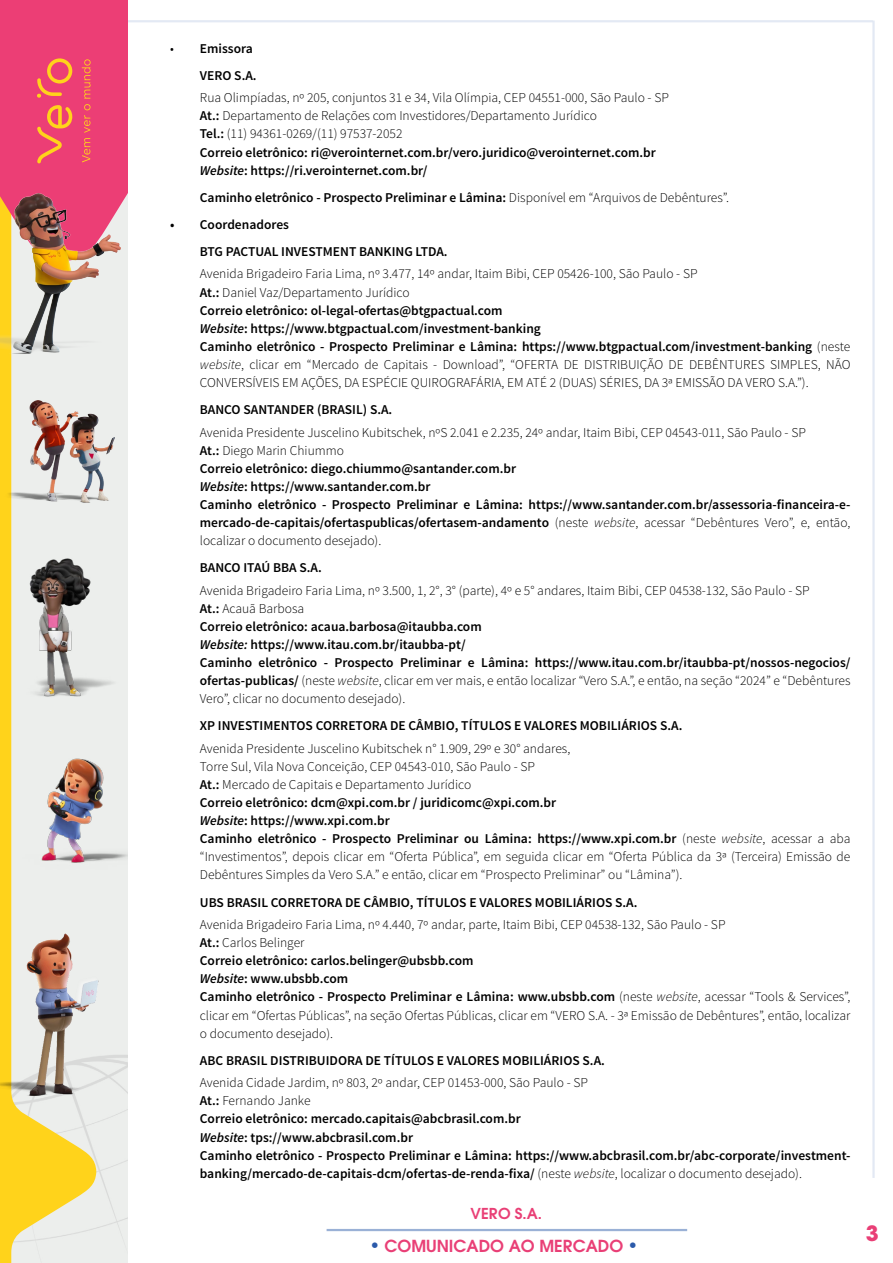
<style>
.page{position:relative;width:893px;height:1263px;background:#fff}
.page>*{position:absolute;margin:0;border:0;box-sizing:border-box;transform-origin:0 0}
.t1{font:700 21px "ITC Avant Garde Pro";color:#e93f76}
.t2{font:600 16.5px "ITC Avant Garde Pro";color:#e93f76}
.t3{font:600 15px "ITC Avant Garde Pro";color:#e93f76}
.t4{font:300 13.5px/18.1px "Source Sans Pro";color:#000}
.t5{font:600 13.5px/18.1px "Source Sans Pro";color:#000}
.s1{font-weight:300}
.s2{font-weight:600}
.s3{font-weight:600;font-style:italic}
.s4{font-style:italic}
.s5{font-weight:300;font-style:italic}
.s6{font-size:18px;color:#2b5aaa}
</style>
<div class="page">
<hr style="left:872px;top:21px;width:3px;height:1157px;background:#d5deee">
<hr style="left:327px;top:1229px;width:360px;height:2px;background:#6487c1">
<hr style="left:61px;top:20px;width:812px;height:2px;background:#d5deee">
<div style="left:0;top:0;width:128px;height:1263px;background:#eceeec"></div>
<img style="left:96px;top:1055px;width:32px;height:175px">
<svg style="left:0;top:358px;width:96px;height:905px"></svg>
<svg style="left:0;top:0;width:128px;height:250px;background:#ec4673"></svg>
<img style="left:5px;top:400px;width:110px;height:108px">
<img style="left:18px;top:554px;width:95px;height:149px">
<img style="left:17px;top:736px;width:111px;height:137px">
<img style="left:0;top:194px;width:120px;height:164px">
<img style="left:0;top:932px;width:106px;height:169px">
<p class="t5" style="left:170px;top:35px;width:88px;line-height:27.2px;text-align:right"><span class="s1">•</span> Emissora<br>VERO S.A.</p>
<p class="t4" style="left:200px;top:89px;width:471px">Rua Olimpíadas, nº 205, conjuntos 31 e 34, Vila Olímpia, CEP 04551-000, São Paulo - SP <span class="s2">At.:</span> Departamento de Relações com Investidores/Departamento Jurídico<br><span class="s2">Tel.:</span> (11) 94361-0269/(11) 97537-2052<br><span class="s2">Correio eletrônico: ri@verointernet.com.br/vero.juridico@verointernet.com.br </span><span class="s3">Website</span><span class="s2">: https://ri.verointernet.com.br/</span></p>
<p class="t5" style="left:200px;top:189px;width:531px">Caminho eletrônico - Prospecto Preliminar e Lâmina: <span class="s1">Disponível em “Arquivos de Debêntures”.</span></p>
<p class="t5" style="left:200px;top:211px;width:249px;line-height:27.2px;text-indent:-30px">• Coordenadores<br>BTG PACTUAL INVESTMENT BANKING LTDA.</p>
<p class="t4" style="left:200px;top:265px;width:652px">Avenida Brigadeiro Faria Lima, nº 3.477, 14º andar, Itaim Bibi, CEP 05426-100, São Paulo - SP<br><span class="s2">At.:</span> Daniel Vaz/Departamento Jurídico<br><span class="s2">Correio eletrônico: ol-legal-ofertas@btgpactual.com<br></span><span class="s3">Website</span><span class="s2">: https://www.btgpactual.com/investment-banking<br>Caminho eletrônico - Prospecto Preliminar e Lâmina: https://www.btgpactual.com/investment-banking</span> (neste <span class="s4">website</span>, clicar em “Mercado de Capitais - Download”, “OFERTA DE DISTRIBUIÇÃO DE DEBÊNTURES SIMPLES, NÃO CONVERSÍVEIS EM AÇÕES, DA ESPÉCIE QUIROGRAFÁRIA, EM ATÉ 2 (DUAS) SÉRIES, DA 3ª EMISSÃO DA VERO S.A.”).</p>
<p class="t5" style="left:200px;top:401px;width:194px">BANCO SANTANDER (BRASIL) S.A.</p>
<p class="t5" style="left:200px;top:423px;width:652px"><span class="s1">Avenida Presidente Juscelino Kubitschek, nºS 2.041 e 2.235, 24º andar, Itaim Bibi, CEP 04543-011, São Paulo - SP<br></span>At.: <span class="s1">Diego Marin Chiummo<br></span>Correio eletrônico: diego.chiummo@santander.com.br<br><span class="s4">Website</span>: https://www.santander.com.br<br>Caminho eletrônico - Prospecto Preliminar e Lâmina: https://www.santander.com.br/assessoria-financeira-e&shy;mercado-de-capitais/ofertaspublicas/ofertasem-andamento <span class="s1">(neste</span> <span class="s5">website</span><span class="s1">, acessar “Debêntures Vero”, e, então, localizar o documento desejado).</span></p>
<p class="t5" style="left:200px;top:559px;width:123px">BANCO ITAÚ BBA S.A.</p>
<p class="t4" style="left:200px;top:581px;width:652px">Avenida Brigadeiro Faria Lima, nº 3.500, 1, 2°, 3° (parte), 4º e 5° andares, Itaim Bibi, CEP 04538-132, São Paulo - SP<br><span class="s2">At.:</span> Acauã Barbosa<br><span class="s2">Correio eletrônico: acaua.barbosa@itaubba.com<br></span><span class="s3">Website:</span> <span class="s2">https://www.itau.com.br/itaubba-pt/<br>Caminho eletrônico - Prospecto Preliminar e Lâmina: https://www.itau.com.br/itaubba-pt/nossos-negocios/ ofertas-publicas/</span> (neste <span class="s4">website</span>, clicar em ver mais, e então localizar “Vero S.A.”, e então, na seção “2024” e “Debêntures Vero”, clicar no documento desejado).</p>
<p class="t5" style="left:200px;top:717px;width:484px">XP INVESTIMENTOS CORRETORA DE CÂMBIO, TÍTULOS E VALORES MOBILIÁRIOS S.A.</p>
<p class="t4" style="left:200px;top:739px;width:652px">Avenida Presidente Juscelino Kubitschek n° 1.909, 29º e 30° andares,<br>Torre Sul, Vila Nova Conceição, CEP 04543-010, São Paulo - SP<br><span class="s2">At.:</span> Mercado de Capitais e Departamento Jurídico<br><span class="s2">Correio eletrônico: dcm@xpi.com.br / juridicomc@xpi.com.br<br></span><span class="s3">Website</span><span class="s2">: https://www.xpi.com.br<br>Caminho eletrônico - Prospecto Preliminar ou Lâmina: https://www.xpi.com.br</span> (neste <span class="s4">website</span>, acessar a aba “Investimentos”, depois clicar em “Oferta Pública”, em seguida clicar em “Oferta Pública da 3ª (Terceira) Emissão de Debêntures Simples da Vero S.A.” e então, clicar em “Prospecto Preliminar” ou “Lâmina”).</p>
<p class="t5" style="left:200px;top:893px;width:439px">UBS BRASIL CORRETORA DE CÂMBIO, TÍTULOS E VALORES MOBILIÁRIOS S.A.</p>
<p class="t4" style="left:200px;top:916px;width:652px">Avenida Brigadeiro Faria Lima, nº 4.440, 7º andar, parte, Itaim Bibi, CEP 04538-132, São Paulo - SP<br><span class="s2">At.:</span> Carlos Belinger<br><span class="s2">Correio eletrônico: carlos.belinger@ubsbb.com<br></span><span class="s3">Website</span><span class="s2">: www.ubsbb.com<br>Caminho eletrônico - Prospecto Preliminar e Lâmina: www.ubsbb.com</span> (neste <span class="s4">website</span>, acessar “Tools &amp; Services”, clicar em “Ofertas Públicas”, na seção Ofertas Públicas, clicar em “VERO S.A. - 3ª Emissão de Debêntures”, então, localizar o documento desejado).</p>
<p class="t5" style="left:200px;top:1051px;width:407px">ABC BRASIL DISTRIBUIDORA DE TÍTULOS E VALORES MOBILIÁRIOS S.A.</p>
<p class="t5" style="left:200px;top:1074px;width:652px"><span class="s1">Avenida Cidade Jardim, nº 803, 2º andar, CEP 01453-000, São Paulo - SP<br></span>At.: <span class="s1">Fernando Janke<br></span>Correio eletrônico: mercado.capitais@abcbrasil.com.br<br><span class="s4">Website</span>: tps://www.abcbrasil.com.br<br>Caminho eletrônico - Prospecto Preliminar e Lâmina: https://www.abcbrasil.com.br/abc-corporate/investment&shy;banking/mercado-de-capitais-dcm/ofertas-de-renda-fixa/ <span class="s1">(neste</span> <span class="s5">website</span><span class="s1">, localizar o documento desejado).</span></p>
<p class="t3" style="left:471px;top:1203px;width:73px">VERO S.A.</p>
<p class="t2" style="left:369px;top:1235px;width:270px"><span class="s6">•</span> COMUNICADO AO MERCADO <span class="s6">•</span></p>
<h1 class="t1" style="left:866px;top:1219px;width:14px">3</h1>
</div>
